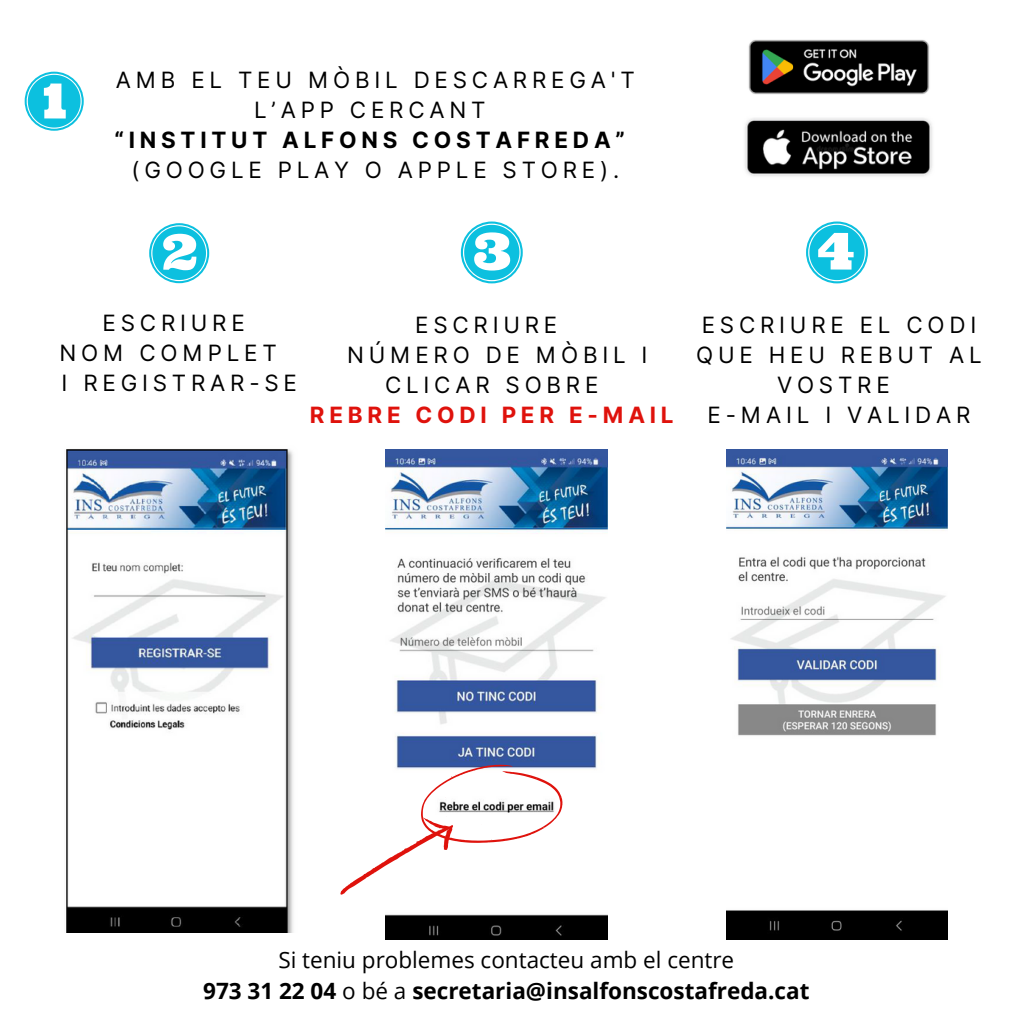
<style>
.page{position:relative;width:1013px;height:1013px;background:#fff}
.page>*{position:absolute;margin:0;border:0;box-sizing:border-box;transform-origin:0 0}
.t1{font:700 22.5px "Open Sans";color:#000}
.t2{font:22.5px "Open Sans";color:#000}
.t3{font:22.38px/30px "Inter";letter-spacing:.215em;color:#000;text-align:center}
.t4{font:700 22.38px "Inter";letter-spacing:.215em;color:#000}
.t5{font:700 22.38px "Inter";letter-spacing:.215em;color:#df120c}
.s1{font-weight:400}
</style>
<div class="page">
<svg style="left:25px;top:72px;width:59px;height:59px"></svg>
<img style="left:66px;top:449px;width:227px;height:483px">
<svg style="left:149px;top:223px;width:60px;height:60px"></svg>
<svg style="left:461px;top:221px;width:62px;height:62px"></svg>
<img style="left:385px;top:449px;width:222px;height:490px">
<svg style="left:340px;top:764px;width:222px;height:134px"></svg>
<svg style="left:806px;top:221px;width:62px;height:62px"></svg>
<img style="left:726px;top:449px;width:221px;height:490px">
<img style="left:748px;top:39px;width:182px;height:56px">
<img style="left:745px;top:118px;width:187px;height:58px">
<p class="t3" style="left:116px;top:64px;width:520px">AMB EL TEU MÒBIL DESCARREGA'T<br>L’APP CERCANT</p>
<p class="t4" style="left:115px;top:126px;width:512px">“INSTITUT ALFONS COSTAFREDA”</p>
<p class="t3" style="left:131px;top:154px;width:489px">(GOOGLE PLAY O APPLE STORE).</p>
<p class="t3" style="left:103px;top:307px;width:144px">ESCRIURE</p>
<p class="t3" style="left:60px;top:337px;width:219px">NOM COMPLET</p>
<p class="t3" style="left:62px;top:367px;width:237px">I REGISTRAR-SE</p>
<p class="t3" style="left:415px;top:309px;width:144px">ESCRIURE</p>
<p class="t3" style="left:347px;top:339px;width:302px">NÚMERO DE MÒBIL I<br>CLICAR SOBRE</p>
<p class="t5" style="left:310px;top:401px;width:365px">REBRE CODI PER E-MAIL</p>
<p class="t3" style="left:696px;top:309px;width:287px">ESCRIURE EL CODI<br>QUE HEU REBUT AL<br>VOSTRE</p>
<p class="t3" style="left:707px;top:399px;width:264px">E-MAIL I VALIDAR</p>
<p class="t2" style="left:278px;top:944px;width:457px">Si teniu problemes contacteu amb el centre</p>
<p class="t1" style="left:203px;top:975px;width:607px">973 31 22 04 <span class="s1">o bé a</span> secretaria@insalfonscostafreda.cat</p>
</div>
